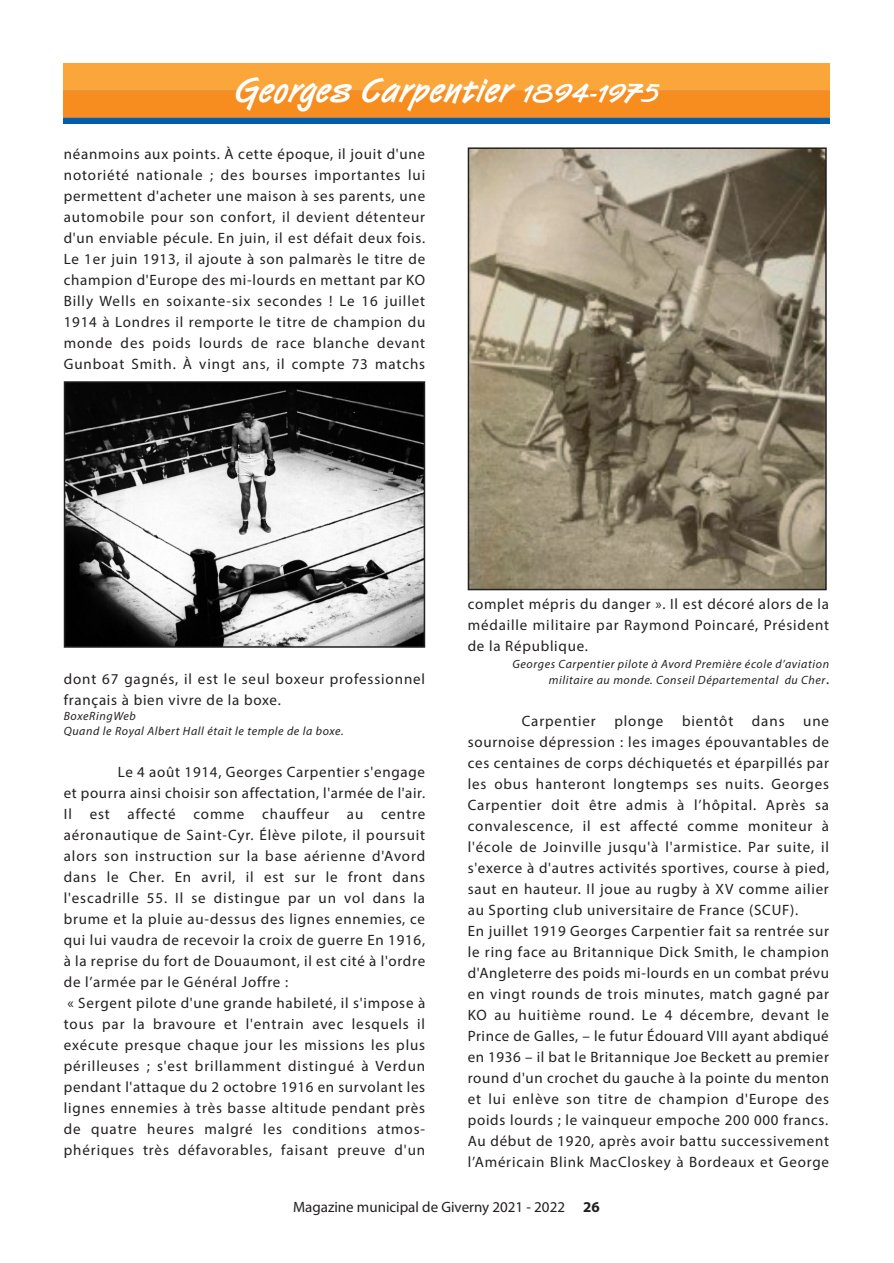
<style>
.page{position:relative;width:894px;height:1263px;background:#fff}
.page>*{position:absolute;margin:0;border:0;box-sizing:border-box;transform-origin:0 0}
.t1{font:700 36px "Van Dijk W01";color:#fff}
.t2{font:15px/21px "Myriad Pro";letter-spacing:.05em;color:#231f20}
.t3{font:15px "Myriad Pro";color:#231f20}
.t4{font:italic 12px/15px "Myriad Pro";letter-spacing:.05em;color:#231f20}
.s1{font-size:27px}
.s2{font-style:normal;font-size:15px}
.s3{font-weight:700}
</style>
<div class="page">
<img style="left:64px;top:64px;width:765px;height:59px">
<img style="left:67px;top:384px;width:355px;height:261px">
<div style="left:64px;top:381px;width:361px;height:267px;border:2px solid #231f20"></div>
<img style="left:471px;top:150px;width:353px;height:437px">
<div style="left:468px;top:147px;width:359px;height:443px;border:2px solid #231f20"></div>
<h1 class="t1" style="left:234px;top:68px;width:426px">Georges Carpentier <span class="s1">1894-1975</span></h1>
<p class="t2" style="left:64px;top:144px;width:363px;text-align:justify">néanmoins aux points. À cette époque, il jouit d'une notoriété nationale ; des bourses importantes lui permettent d'acheter une maison à ses parents, une automobile pour son confort, il devient détenteur d'un enviable pécule. En juin, il est défait deux fois.<br>Le 1er juin 1913, il ajoute à son palmarès le titre de champion d'Europe des mi-lourds en mettant par KO Billy Wells en soixante-six secondes ! Le 16 juillet 1914 à Londres il remporte le titre de champion du monde des poids lourds de race blanche devant Gunboat Smith. À vingt ans, il compte 73 matchs</p>
<p class="t2" style="left:64px;top:669px;width:363px">dont 67 gagnés, il est le seul boxeur professionnel français à bien vivre de la boxe.</p>
<p class="t4" style="left:64px;top:709px;width:281px">BoxeRingWeb<br>Quand le Royal Albert Hall était le temple de la boxe.</p>
<p class="t2" style="left:64px;top:762px;width:363px;text-indent:54px">Le 4 août 1914, Georges Carpentier s'engage et pourra ainsi choisir son affectation, l'armée de l'air.<br>Il est affecté comme chauffeur au centre aéronautique de Saint-Cyr. Élève pilote, il poursuit alors son instruction sur la base aérienne d'Avord dans le Cher. En avril, il est sur le front dans l'escadrille 55. Il se distingue par un vol dans la brume et la pluie au-dessus des lignes ennemies, ce qui lui vaudra de recevoir la croix de guerre En 1916, à la reprise du fort de Douaumont, il est cité à l'ordre de l’armée par le Général Joffre :<br>« Sergent pilote d'une grande habileté, il s'impose à tous par la bravoure et l'entrain avec lesquels il exécute presque chaque jour les missions les plus périlleuses ; s'est brillamment distingué à Verdun pendant l'attaque du 2 octobre 1916 en survolant les lignes ennemies à très basse altitude pendant près de quatre heures malgré les conditions atmos&shy;phériques très défavorables, faisant preuve d'un</p>
<p class="t2" style="left:468px;top:595px;width:363px;text-align:justify">complet mépris du danger ». Il est décoré alors de la médaille militaire par Raymond Poincaré, Président de la République.</p>
<p class="t4" style="left:512px;top:656px;width:318px;line-height:16.5px;text-align:right">Georges Carpentier pilote à Avord Première école d’aviation militaire au monde. Conseil Départemental du Cher<span class="s2">.</span></p>
<p class="t2" style="left:468px;top:712px;width:363px;text-indent:54px">Carpentier plonge bientôt dans une sournoise dépression : les images épouvantables de ces centaines de corps déchiquetés et éparpillés par les obus hanteront longtemps ses nuits. Georges Carpentier doit être admis à l’hôpital. Après sa convalescence, il est affecté comme moniteur à l'école de Joinville jusqu'à l'armistice. Par suite, il s'exerce à d'autres activités sportives, course à pied, saut en hauteur. Il joue au rugby à XV comme ailier au Sporting club universitaire de France (SCUF).<br>En juillet 1919 Georges Carpentier fait sa rentrée sur le ring face au Britannique Dick Smith, le champion d'Angleterre des poids mi-lourds en un combat prévu en vingt rounds de trois minutes, match gagné par KO au huitième round. Le 4 décembre, devant le Prince de Galles, – le futur Édouard VIII ayant abdiqué en 1936 – il bat le Britannique Joe Beckett au premier round d'un crochet du gauche à la pointe du menton et lui enlève son titre de champion d'Europe des poids lourds ; le vainqueur empoche 200 000 francs.<br>Au début de 1920, après avoir battu successivement l’Américain Blink MacCloskey à Bordeaux et George</p>
<p class="t3" style="left:293px;top:1201px;width:308px">Magazine municipal de Giverny 2021 - 2022 <span class="s3">26</span></p>
</div>
